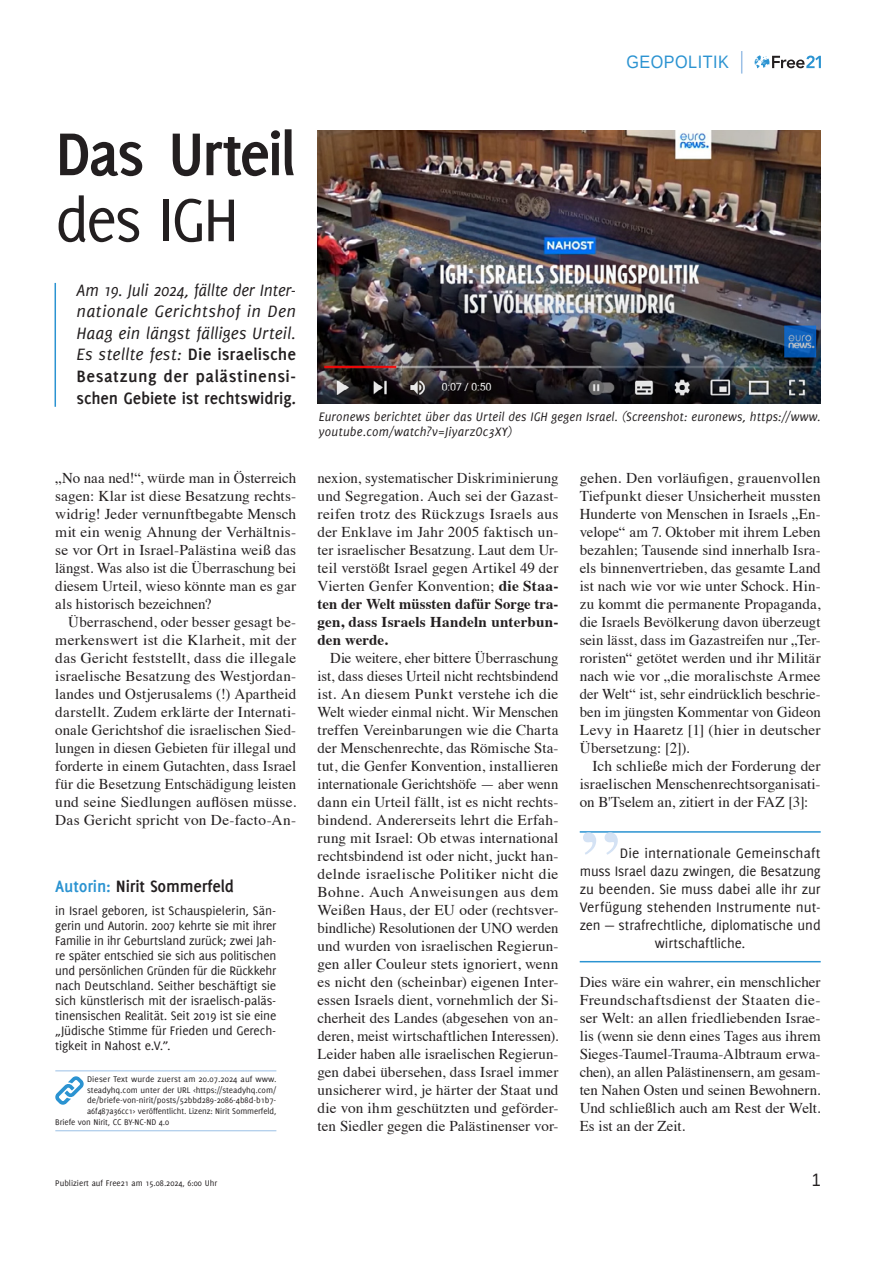
<style>
.page{position:relative;width:893px;height:1263px;background:#fff}
.page>*{position:absolute;margin:0;border:0;box-sizing:border-box;transform-origin:0 0}
.t1{font:91.5px "Times";color:#d4e2f4}
.t2{font:700 66px "Delicious";letter-spacing:-.04em;color:#231f20}
.t3{font:66px "Delicious";letter-spacing:-.04em;color:#231f20}
.t4{font:italic 18px/21.6px "Delicious";letter-spacing:.005em;color:#231f20;text-align:justify}
.t5{font:700 18px "Delicious";letter-spacing:-.01em;color:#231f20}
.t6{font:18px "Liberation Sans";letter-spacing:.03em;color:#2b93d1;scale:.9 1}
.t7{font:18px "Liberation Sans";color:#231f20;scale:.9 1}
.t8{font:15px/18px "Times";letter-spacing:.005em;color:#231f20;text-align:justify}
.t9{font:15px "Delicious";letter-spacing:-.005em;color:#231f20}
.t10{font:13.5px/15px "Delicious";letter-spacing:-.01em;color:#231f20;text-align:justify}
.t11{font:italic 13.5px/15px "Delicious";letter-spacing:.015em;color:#231f20}
.t12{font:9px "Delicious";letter-spacing:-.005em;color:#231f20}
.s1{font-weight:700;font-style:normal}
.s2{color:#2b93d1}
.s3{font-weight:700}
</style>
<div class="page">
<svg style="left:755px;top:55px;width:66px;height:13px"></svg>
<svg style="left:741px;top:51px;width:1px;height:23px"></svg>
<hr style="left:580px;top:831px;width:241px;height:2px;background:#2b93d1">
<hr style="left:580px;top:961px;width:241px;height:1px;background:#2b93d1">
<img style="left:317px;top:131px;width:504px;height:273px">
<hr style="left:55px;top:283px;width:1px;height:124px;background:#2b93d1">
<hr style="left:55px;top:1070px;width:221px;height:1px;background:#9bc0e6">
<hr style="left:55px;top:1130px;width:221px;height:1px;background:#9bc0e6">
<svg style="left:55px;top:1076px;width:29px;height:29px"></svg>
<p class="t6" style="left:626px;top:51px;width:115px">GEOPOLITIK</p>
<h2 class="t2" style="left:55px;top:116px;width:242px">Das Urteil</h2>
<h2 class="t3" style="left:55px;top:182px;width:185px">des IGH</h2>
<p class="t4" style="left:77px;top:279px;width:221px">Am 19. Juli 2024, fällte der Inter&shy;nationale Gerichtshof in Den Haag ein längst fälliges Urteil.<br>Es stellte fest: <span class="s1">Die israelische Besatzung der palästinensi&shy;schen Gebiete ist rechtswidrig.</span></p>
<p class="t8" style="left:55px;top:468px;width:242px">„No naa ned!“, würde man in Österreich sagen: Klar ist diese Besatzung rechts&shy;widrig! Jeder vernunftbegabte Mensch mit ein wenig Ahnung der Verhältnis&shy;se vor Ort in Israel-Palästina weiß das längst. Was also ist die Überraschung bei diesem Urteil, wieso könnte man es gar als historisch bezeichnen?</p>
<p class="t8" style="left:55px;top:612px;width:242px;text-indent:13px">Überraschend, oder besser gesagt be&shy;merkenswert ist die Klarheit, mit der das Gericht feststellt, dass die illegale israelische Besatzung des Westjordan&shy;landes und Ostjerusalems (!) Apartheid darstellt. Zudem erklärte der Internati&shy;onale Gerichtshof die israelischen Sied&shy;lungen in diesen Gebieten für illegal und forderte in einem Gutachten, dass Israel für die Besetzung Entschädigung leisten und seine Siedlungen auflösen müsse.<br>Das Gericht spricht von De-facto-An-</p>
<p class="t5" style="left:55px;top:876px;width:180px"><span class="s2">Autorin:</span> Nirit Sommerfeld</p>
<p class="t10" style="left:55px;top:903px;width:223px">in Israel geboren, ist Schauspielerin, Sän&shy;gerin und Autorin. 2007 kehrte sie mit ihrer Familie in ihr Geburtsland zurück; zwei Jah&shy;re später entschied sie sich aus politischen und persönlichen Gründen für die Rückkehr nach Deutschland. Seither beschäftigt sie sich künstlerisch mit der israelisch-paläs&shy;tinensischen Realität. Seit 2019 ist sie eine „Jüdische Stimme für Frieden und Gerech&shy;tigkeit in Nahost e.V.”.</p>
<p class="t12" style="left:87px;top:1074px;width:191px">Dieser Text wurde zuerst am 20.07.2024 auf www.</p>
<p class="t12" style="left:87px;top:1085px;width:191px">steadyhq.com unter der URL &lt;https://steadyhq.com/</p>
<p class="t12" style="left:87px;top:1095px;width:191px">de/briefe-von-nirit/posts/52bbd289-2086-4b8d-b1b7-</p>
<p class="t12" style="left:87px;top:1106px;width:191px">a6f487a36cc1&gt; veröffentlicht. Lizenz: Nirit Sommerfeld,</p>
<p class="t12" style="left:55px;top:1117px;width:115px">Briefe von Nirit, CC BY-NC-ND 4.0</p>
<p class="t11" style="left:319px;top:409px;width:503px">Euronews berichtet über das Urteil des IGH gegen Israel. (Screenshot: euronews, https://www. youtube.com/watch?v=JiyarzOc3XY)</p>
<p class="t8" style="left:317px;top:468px;width:242px">nexion, systematischer Diskriminierung und Segregation. Auch sei der Gazast&shy;reifen trotz des Rückzugs Israels aus der Enklave im Jahr 2005 faktisch un&shy;ter israelischer Besatzung. Laut dem Ur&shy;teil verstößt Israel gegen Artikel 49 der Vierten Genfer Konvention; <span class="s3">die Staa&shy;ten der Welt müssten dafür Sorge tra&shy;gen, dass Israels Handeln unterbun&shy;den werde.</span></p>
<p class="t8" style="left:317px;top:648px;width:242px;text-indent:13px">Die weitere, eher bittere Überraschung ist, dass dieses Urteil nicht rechtsbindend ist. An diesem Punkt verstehe ich die Welt wieder einmal nicht. Wir Menschen treffen Vereinbarungen wie die Charta der Menschenrechte, das Römische Sta&shy;tut, die Genfer Konvention, installieren internationale Gerichtshöfe — aber wenn dann ein Urteil fällt, ist es nicht rechts&shy;bindend. Andererseits lehrt die Erfah&shy;rung mit Israel: Ob etwas international rechtsbindend ist oder nicht, juckt han&shy;delnde israelische Politiker nicht die Bohne. Auch Anweisungen aus dem Weißen Haus, der EU oder (rechtsver&shy;bindliche) Resolutionen der UNO werden und wurden von israelischen Regierun&shy;gen aller Couleur stets ignoriert, wenn es nicht den (scheinbar) eigenen Inter&shy;essen Israels dient, vornehmlich der Si&shy;cherheit des Landes (abgesehen von an&shy;deren, meist wirtschaftlichen Interessen).<br>Leider haben alle israelischen Regierun&shy;gen dabei übersehen, dass Israel immer unsicherer wird, je härter der Staat und die von ihm geschützten und geförder&shy;ten Siedler gegen die Palästinenser vor-</p>
<p class="t8" style="left:580px;top:468px;width:242px">gehen. Den vorläufigen, grauenvollen Tiefpunkt dieser Unsicherheit mussten Hunderte von Menschen in Israels „En&shy;velope“ am 7. Oktober mit ihrem Leben bezahlen; Tausende sind innerhalb Isra&shy;els binnenvertrieben, das gesamte Land ist nach wie vor wie unter Schock. Hin&shy;zu kommt die permanente Propaganda, die Israels Bevölkerung davon überzeugt sein lässt, dass im Gazastreifen nur „Ter&shy;roristen“ getötet werden und ihr Militär nach wie vor „die moralischste Armee der Welt“ ist, sehr eindrücklich beschrie&shy;ben im jüngsten Kommentar von Gideon Levy in Haaretz [1] (hier in deutscher Übersetzung: [2]).</p>
<p class="t8" style="left:580px;top:756px;width:242px;text-indent:13px">Ich schließe mich der Forderung der israelischen Menschenrechtsorganisati&shy;on B'Tselem an, zitiert in der FAZ [3]:</p>
<h1 class="t1" style="left:580px;top:725px;width:43px">„</h1>
<p class="t9" style="left:620px;top:845px;width:202px">Die internationale Gemeinschaft</p>
<p class="t9" style="left:580px;top:863px;width:242px">muss Israel dazu zwingen, die Besatzung</p>
<p class="t9" style="left:580px;top:881px;width:242px">zu beenden. Sie muss dabei alle ihr zur</p>
<p class="t9" style="left:580px;top:899px;width:242px">Verfügung stehenden Instrumente nut-</p>
<p class="t9" style="left:580px;top:917px;width:242px">zen — strafrechtliche, diplomatische und</p>
<p class="t9" style="left:655px;top:935px;width:92px">wirtschaftliche.</p>
<p class="t8" style="left:580px;top:972px;width:242px">Dies wäre ein wahrer, ein menschlicher Freundschaftsdienst der Staaten die&shy;ser Welt: an allen friedliebenden Israe&shy;lis (wenn sie denn eines Tages aus ihrem Sieges-Taumel-Trauma-Albtraum erwa&shy;chen), an allen Palästinensern, am gesam&shy;ten Nahen Osten und seinen Bewohnern.<br>Und schließlich auch am Rest der Welt.<br>Es ist an der Zeit.</p>
<p class="t12" style="left:55px;top:1177px;width:163px">Publiziert auf Free21 am 15.08.2024, 6:00 Uhr</p>
<p class="t7" style="left:812px;top:1168px;width:12px">1</p>
</div>
